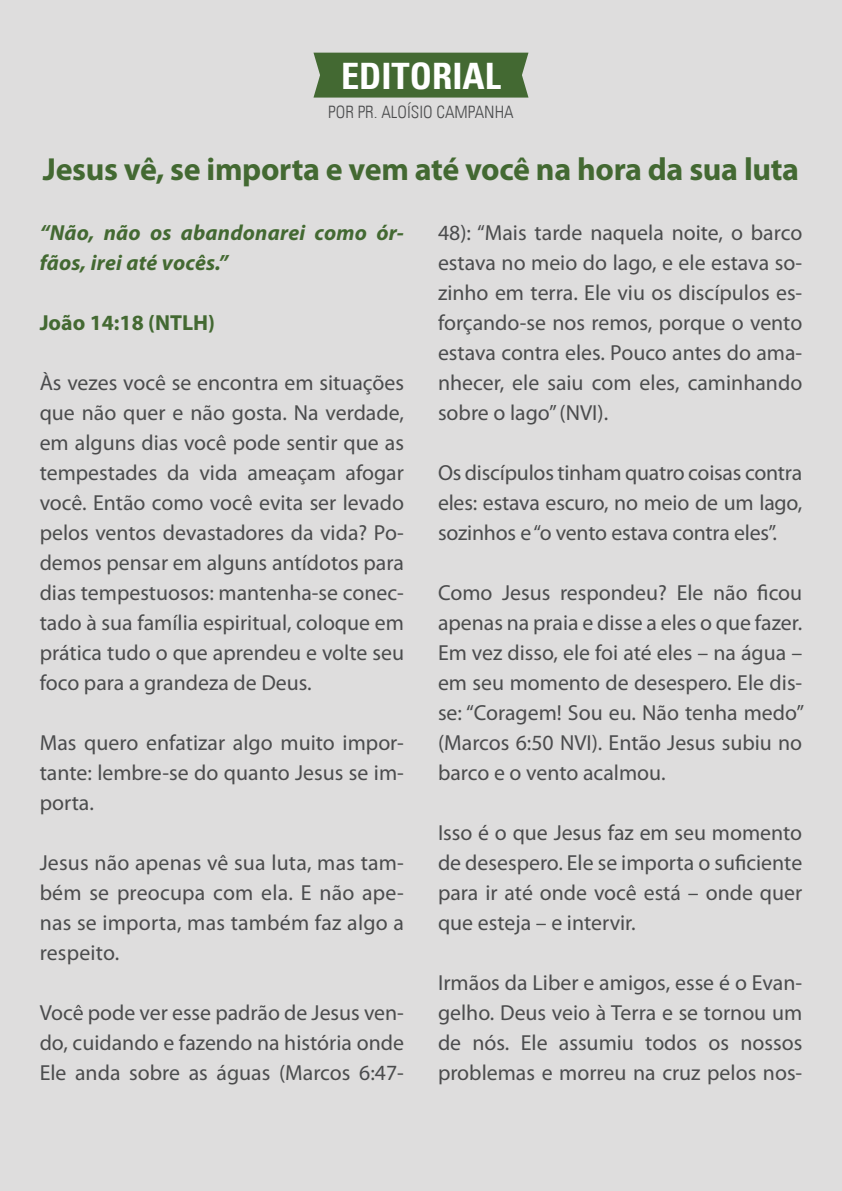
<style>
.page{position:relative;width:842px;height:1191px;background:#dedddd}
.page>*{position:absolute;margin:0;border:0;box-sizing:border-box;transform-origin:0 0}
.t1{font:700 condensed 36.4px "Univers LT";color:#fff}
.t2{font:700 32px "Myriad Pro";letter-spacing:-.01em;color:#436932}
.t3{font:21.8px/30px "Myriad Pro";color:#4b4c4d;text-align:justify}
.t4{font:italic 700 21.8px/30px "Myriad Pro";letter-spacing:.01em;color:#436932}
.t5{font:700 21.8px "Myriad Pro";color:#436932}
.t6{font:300 condensed 17px "Univers LT";color:#4b4c4d}
</style>
<div class="page">
<div style="left:313px;top:53px;width:215px;height:45px;background:#436932"></div>
<p class="t1" style="left:341px;top:54px;width:161px">EDITORIAL</p>
<p class="t6" style="left:328px;top:102px;width:187px">POR PR. ALOÍSIO CAMPANHA</p>
<p class="t2" style="left:43px;top:148px;width:758px">Jesus vê, se importa e vem até você na hora da sua luta</p>
<p class="t3" style="left:438px;top:217px;width:366px">48): “Mais tarde naquela noite, o barco estava no meio do lago, e ele estava so&shy;zinho em terra. Ele viu os discípulos es&shy;forçando-se nos remos, porque o vento estava contra eles. Pouco antes do ama&shy;nhecer, ele saiu com eles, caminhando sobre o lago” (NVI).</p>
<p class="t3" style="left:438px;top:457px;width:366px">Os discípulos tinham quatro coisas contra eles: estava escuro, no meio de um lago, sozinhos e “o vento estava contra eles”.</p>
<p class="t4" style="left:40px;top:217px;width:366px">“Não, não os abandonarei como ór&shy;fãos, irei até vocês.”</p>
<p class="t5" style="left:40px;top:308px;width:177px">João 14:18 (NTLH)</p>
<p class="t3" style="left:40px;top:367px;width:366px">Às vezes você se encontra em situações que não quer e não gosta. Na verdade, em alguns dias você pode sentir que as tempestades da vida ameaçam afogar você. Então como você evita ser levado pelos ventos devastadores da vida? Po&shy;demos pensar em alguns antídotos para dias tempestuosos: mantenha-se conec&shy;tado à sua família espiritual, coloque em prática tudo o que aprendeu e volte seu foco para a grandeza de Deus.</p>
<p class="t3" style="left:40px;top:727px;width:366px">Mas quero enfatizar algo muito impor&shy;tante: lembre-se do quanto Jesus se im&shy;porta.</p>
<p class="t3" style="left:438px;top:577px;width:368px">Como Jesus respondeu? Ele não ficou apenas na praia e disse a eles o que fazer.<br>Em vez disso, ele foi até eles – na água – em seu momento de desespero. Ele dis&shy;se: “Coragem! Sou eu. Não tenha medo” (Marcos 6:50 NVI). Então Jesus subiu no barco e o vento acalmou.</p>
<p class="t3" style="left:40px;top:847px;width:366px">Jesus não apenas vê sua luta, mas tam&shy;bém se preocupa com ela. E não ape&shy;nas se importa, mas também faz algo a respeito.</p>
<p class="t3" style="left:40px;top:997px;width:366px">Você pode ver esse padrão de Jesus ven&shy;do, cuidando e fazendo na história onde Ele anda sobre as águas (Marcos 6:47-</p>
<p class="t3" style="left:438px;top:817px;width:366px">Isso é o que Jesus faz em seu momento de desespero. Ele se importa o suficiente para ir até onde você está – onde quer que esteja – e intervir.</p>
<p class="t3" style="left:438px;top:967px;width:366px">Irmãos da Liber e amigos, esse é o Evan&shy;gelho. Deus veio à Terra e se tornou um de nós. Ele assumiu todos os nossos problemas e morreu na cruz pelos nos-</p>
</div>
